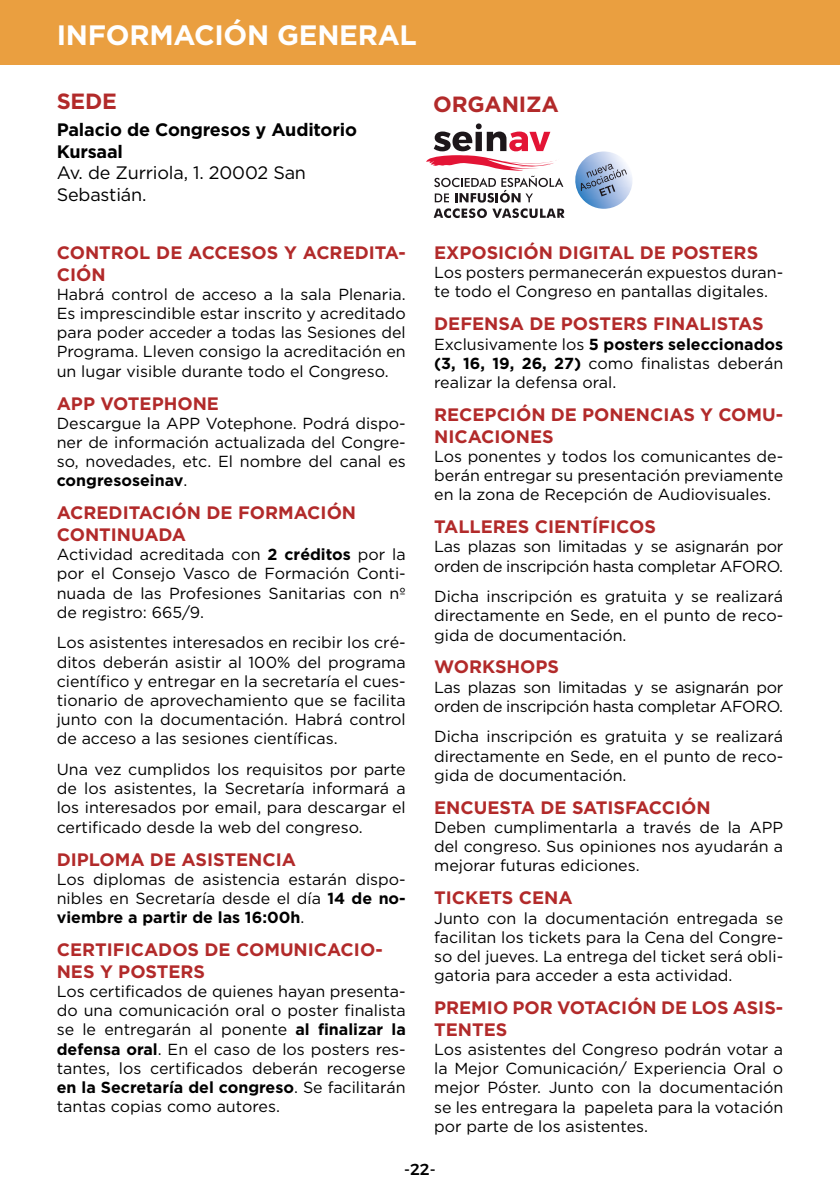
<style>
.page{position:relative;width:840px;height:1191px;background:#fff}
.page>*{position:absolute;margin:0;border:0;box-sizing:border-box;transform-origin:0 0}
.t1{font:700 28px "Gotham HTF";letter-spacing:-.01em;color:#fff}
.t2{font:700 22px "Gotham HTF";letter-spacing:-.01em;color:#b22a2a}
.t3{font:700 18px/21.6px "Gotham HTF";color:#b22a2a}
.t4{font:700 18px/21.6px "Gotham HTF";letter-spacing:-.01em;color:#000}
.t5{font:18px/21.6px "Gotham HTF";letter-spacing:-.01em;color:#000}
.t6{font:16px/19.2px "Gotham HTF";color:#000;text-align:justify}
.t7{font:16px/19.2px "Gotham HTF";letter-spacing:-.02em;color:#000}
.t8{font:500 16px "Montserrat";color:#000}
.s1{font-weight:700}
</style>
<div class="page">
<div style="left:0;top:0;width:839px;height:64px;background:#ea9f40"></div>
<img style="left:575px;top:151px;width:57px;height:58px">
<svg style="left:426px;top:123px;width:138px;height:95px"></svg>
<svg style="left:580px;top:164px;width:46px;height:32px"></svg>
<h1 class="t1" style="left:57px;top:18px;width:361px">INFORMACIÓN GENERAL</h1>
<h2 class="t2" style="left:57px;top:88px;width:62px">SEDE</h2>
<p class="t4" style="left:57px;top:119px;width:301px">Palacio de Congresos y Auditorio<br>Kursaal</p>
<p class="t5" style="left:57px;top:162px;width:251px">Av. de Zurriola, 1. 20002 San<br>Sebastián.</p>
<p class="t3" style="left:57px;top:241px;width:350px">CONTROL DE ACCESOS Y ACREDITA-<br>CIÓN</p>
<p class="t6" style="left:57px;top:284px;width:350px">Habrá control de acceso a la sala Plenaria.<br>Es imprescindible estar inscrito y acreditado para poder acceder a todas las Sesiones del Programa. Lleven consigo la acreditación en un lugar visible durante todo el Congreso.</p>
<p class="t3" style="left:57px;top:392px;width:164px">APP VOTEPHONE</p>
<p class="t6" style="left:57px;top:413px;width:350px">Descargue la APP Votephone. Podrá dispo&shy;ner de información actualizada del Congre&shy;so, novedades, etc. El nombre del canal es <span class="s1">congresoseinav</span>.</p>
<p class="t3" style="left:57px;top:502px;width:301px">ACREDITACIÓN DE FORMACIÓN<br>CONTINUADA</p>
<p class="t6" style="left:57px;top:545px;width:350px">Actividad acreditada con <span class="s1">2 créditos</span> por la por el Consejo Vasco de Formación Conti&shy;nuada de las Profesiones Sanitarias con nº de registro: 665/9.</p>
<p class="t6" style="left:57px;top:633px;width:350px">Los asistentes interesados en recibir los cré&shy;ditos deberán asistir al 100% del programa científico y entregar en la secretaría el cues&shy;tionario de aprovechamiento que se facilita junto con la documentación. Habrá control de acceso a las sesiones científicas.</p>
<p class="t6" style="left:57px;top:759px;width:350px">Una vez cumplidos los requisitos por parte de los asistentes, la Secretaría informará a los interesados por email, para descargar el certificado desde la web del congreso.</p>
<p class="t3" style="left:57px;top:848px;width:241px">DIPLOMA DE ASISTENCIA</p>
<p class="t6" style="left:57px;top:869px;width:350px">Los diplomas de asistencia estarán dispo&shy;nibles en Secretaría desde el día <span class="s1">14 de no&shy;viembre a partir de las 16:00h</span>.</p>
<p class="t3" style="left:57px;top:938px;width:327px">CERTIFICADOS DE COMUNICACIO-<br>NES Y POSTERS</p>
<p class="t6" style="left:57px;top:981px;width:350px">Los certificados de quienes hayan presenta&shy;do una comunicación oral o poster finalista se le entregarán al ponente <span class="s1">al finalizar la defensa oral</span>. En el caso de los posters res&shy;tantes, los certificados deberán recogerse <span class="s1">en la Secretaría del congreso</span>. Se facilitarán tantas copias como autores.</p>
<h2 class="t2" style="left:433px;top:91px;width:127px">ORGANIZA</h2>
<p class="t3" style="left:434px;top:241px;width:325px">EXPOSICIÓN DIGITAL DE POSTERS</p>
<p class="t6" style="left:434px;top:263px;width:350px">Los posters permanecerán expuestos duran&shy;te todo el Congreso en pantallas digitales.</p>
<p class="t3" style="left:434px;top:313px;width:331px">DEFENSA DE POSTERS FINALISTAS</p>
<p class="t6" style="left:434px;top:334px;width:350px">Exclusivamente los <span class="s1">5 posters seleccionados (3, 16, 19, 26, 27)</span> como finalistas deberán realizar la defensa oral.</p>
<p class="t3" style="left:434px;top:403px;width:350px">RECEPCIÓN DE PONENCIAS Y COMU-<br>NICACIONES</p>
<p class="t6" style="left:434px;top:446px;width:350px">Los ponentes y todos los comunicantes de&shy;berán entregar su presentación previamente en la zona de Recepción de Audiovisuales.</p>
<p class="t3" style="left:434px;top:515px;width:223px">TALLERES CIENTÍFICOS</p>
<p class="t7" style="left:434px;top:537px;width:350px">Las plazas son limitadas y se asignarán por orden de inscripción hasta completar AFORO.</p>
<p class="t6" style="left:434px;top:586px;width:350px">Dicha inscripción es gratuita y se realizará directamente en Sede, en el punto de reco&shy;gida de documentación.</p>
<p class="t3" style="left:434px;top:656px;width:126px">WORKSHOPS</p>
<p class="t7" style="left:434px;top:677px;width:350px">Las plazas son limitadas y se asignarán por orden de inscripción hasta completar AFORO.</p>
<p class="t6" style="left:434px;top:727px;width:350px">Dicha inscripción es gratuita y se realizará directamente en Sede, en el punto de reco&shy;gida de documentación.</p>
<p class="t3" style="left:434px;top:796px;width:278px">ENCUESTA DE SATISFACCIÓN</p>
<p class="t6" style="left:434px;top:817px;width:350px">Deben cumplimentarla a través de la APP del congreso. Sus opiniones nos ayudarán a mejorar futuras ediciones.</p>
<p class="t3" style="left:434px;top:886px;width:140px">TICKETS CENA</p>
<p class="t6" style="left:434px;top:908px;width:350px">Junto con la documentación entregada se facilitan los tickets para la Cena del Congre&shy;so del jueves. La entrega del ticket será obli&shy;gatoria para acceder a esta actividad.</p>
<p class="t3" style="left:434px;top:996px;width:350px">PREMIO POR VOTACIÓN DE LOS ASIS-<br>TENTES</p>
<p class="t6" style="left:434px;top:1039px;width:350px">Los asistentes del Congreso podrán votar a la Mejor Comunicación/ Experiencia Oral o mejor Póster. Junto con la documentación se les entregara la papeleta para la votación por parte de los asistentes.</p>
<p class="t8" style="left:404px;top:1156px;width:33px">-22-</p>
</div>
